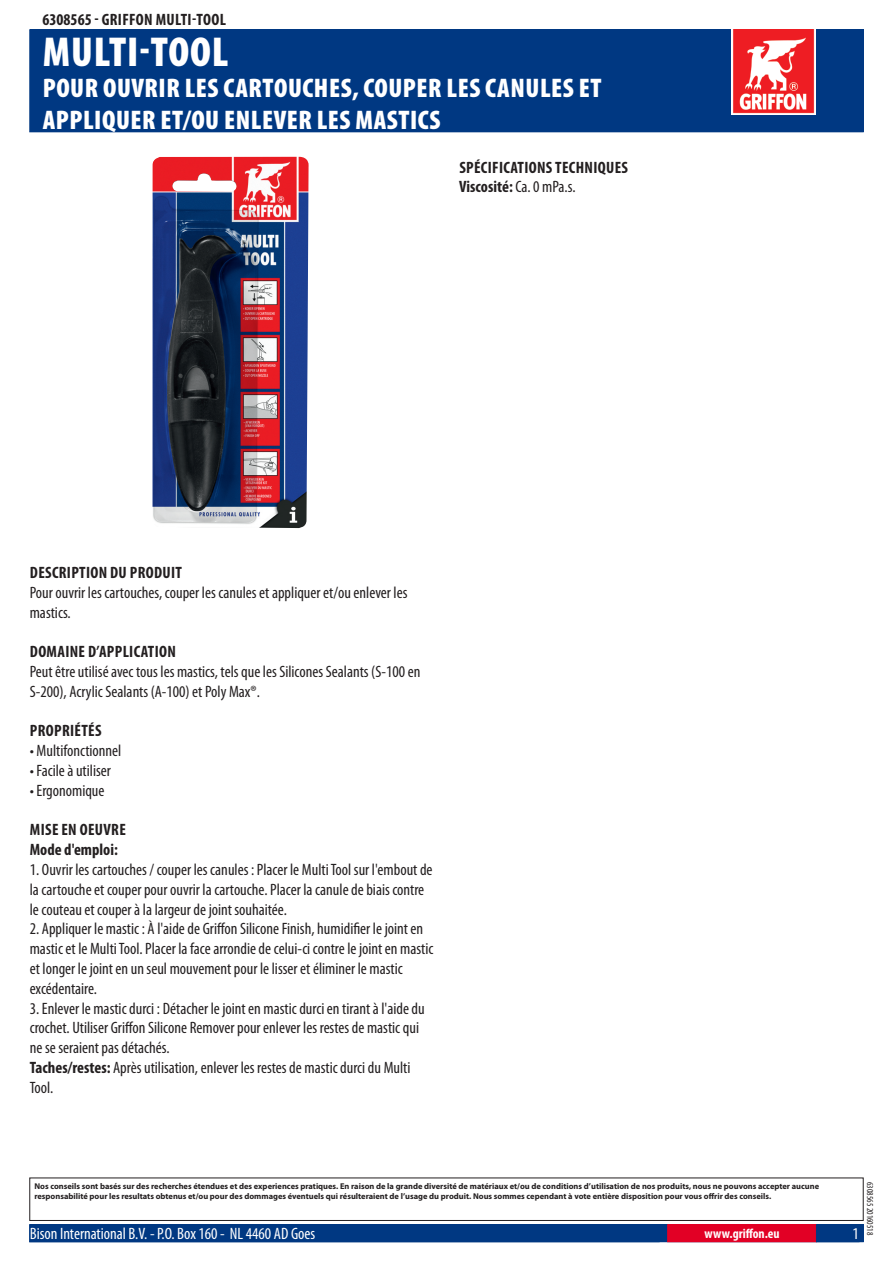
<style>
.page{position:relative;width:893px;height:1263px;background:#fff}
.page>*{position:absolute;margin:0;border:0;box-sizing:border-box;transform-origin:0 0}
.PageHeader{font:900 condensed 42px "Myriad Pro";letter-spacing:.02em;color:#fff}
.PageSubheader{font:900 condensed 27px/32.4px "Myriad Pro";letter-spacing:.02em;color:#fff}
.Regular{font:condensed 16.5px/19.8px "Myriad Pro";color:#231f20}
.TOCItem{font:700 condensed 16.5px "Myriad Pro";letter-spacing:.02em;color:#231f20}
.ContactData{font:condensed 16.5px "Myriad Pro";color:#fff}
.Regular-2{font:700 condensed 16.5px "Myriad Pro";color:#231f20}
.URL{font:700 condensed 13.5px "Myriad Pro";color:#fff}
.Revisie{font:condensed 9px "Myriad Pro";color:#231f20}
.Disclaimer{font:700 8.4px/10.1px "Myriad Pro";color:#231f20}
.s1{font-weight:400}
.s2{font-weight:700}
</style>
<div class="page">
<div style="left:30px;top:30px;width:833px;height:102px;background:#003882"></div>
<img style="left:731px;top:30px;width:85px;height:85px">
<div style="left:29px;top:1177px;width:835px;height:44px;border:1px solid #231f20"></div>
<div style="left:30px;top:1225px;width:833px;height:17px;background:#003882"></div>
<div style="left:29px;top:1224px;width:835px;height:18px;border:1px solid #003882"></div>
<div style="left:668px;top:1225px;width:148px;height:17px;background:#e20025"></div>
<div style="left:667px;top:1224px;width:150px;height:18px;border:1px solid #e20025"></div>
<img style="left:152px;top:157px;width:157px;height:371px">
<p class="TOCItem" style="left:43px;top:9px;width:185px">6308565 - GRIFFON MULTI-TOOL</p>
<p class="PageHeader" style="left:43px;top:25px;width:187px">MULTI-TOOL</p>
<p class="PageSubheader" style="left:43px;top:71px;width:560px">POUR OUVRIR LES CARTOUCHES, COUPER LES CANULES ET<br>APPLIQUER ET/OU ENLEVER LES MASTICS</p>
<p class="TOCItem" style="left:459px;top:157px;width:170px">SPÉCIFICATIONS TECHNIQUES</p>
<p class="Regular-2" style="left:459px;top:176px;width:118px">VISCOSITÉ: <span class="s1">Ca. 0 mPa.s.</span></p>
<p class="TOCItem" style="left:30px;top:562px;width:154px">DESCRIPTION DU PRODUIT</p>
<p class="Regular" style="left:30px;top:582px;width:379px">Pour ouvrir les cartouches, couper les canules et appliquer et/ou enlever les mastics.</p>
<p class="TOCItem" style="left:30px;top:641px;width:147px">DOMAINE D’APPLICATION</p>
<p class="Regular" style="left:30px;top:661px;width:392px">Peut être utilisé avec tous les mastics, tels que les Silicones Sealants (S-1 00 en<br>S-200), Acrylic Sealants (A-1 00) et Poly Max®.</p>
<p class="TOCItem" style="left:30px;top:720px;width:73px">PROPRIÉTÉS</p>
<p class="Regular" style="left:30px;top:741px;width:93px">• Multifonctionnel</p>
<p class="Regular" style="left:30px;top:760px;width:83px">• Facile à utiliser</p>
<p class="Regular" style="left:30px;top:780px;width:76px">• Ergonomique</p>
<p class="TOCItem" style="left:30px;top:819px;width:97px">MISE EN OEUVRE</p>
<p class="Regular-2" style="left:30px;top:839px;width:90px">MODE D'EMPLOI:</p>
<p class="Regular" style="left:30px;top:859px;width:404px">1 . Ouvrir les cartouches / couper les canules : Placer le Multi Tool sur l'embout de la cartouche et couper pour ouvrir la cartouche. Placer la canule de biais contre le couteau et couper à la largeur de joint souhaitée.</p>
<p class="Regular" style="left:30px;top:919px;width:405px">2. Appliquer le mastic : À l'aide de Griffon Silicone Finish, humidifier le joint en mastic et le Multi Tool. Placer la face arrondie de celui-ci contre le joint en mastic et longer le joint en un seul mouvement pour le lisser et éliminer le mastic excédentaire.</p>
<p class="Regular" style="left:30px;top:998px;width:396px">3. Enlever le mastic durci : Détacher le joint en mastic durci en tirant à l'aide du crochet. Utiliser Griffon Silicone Remover pour enlever les restes de mastic qui ne se seraient pas détachés.</p>
<p class="Regular" style="left:30px;top:1057px;width:382px"><span class="s2">TACHES/RESTES:</span> Après utilisation, enlever les restes de mastic durci du Multi<br>Tool.</p>
<p class="Disclaimer" style="left:34px;top:1181px;width:786px">Nos conseils sont basés sur des recherches étendues et des experiences pratiques. En raison de la grande diversité de matériaux et/ou de conditions d’utilisation de nos produits, nous ne pouvons accepter aucune responsabilité pour les resultats obtenus et/ou pour des dommages éventuels qui résulteraient de l’usage du produit. Nous sommes cependant à vote entière disposition pour vous offrir des conseils.</p>
<p class="ContactData" style="left:30px;top:1224px;width:287px">Bison International B.V. - P.O. Box 1 60 - NL 4460 AD Goes</p>
<p class="URL" style="left:704px;top:1225px;width:77px">WWW.GRIFFON.EU</p>
<p class="Revisie" style="left:875px;top:1182px;width:55px;rotate:90deg">6308565 201 6051 8</p>
</div>
